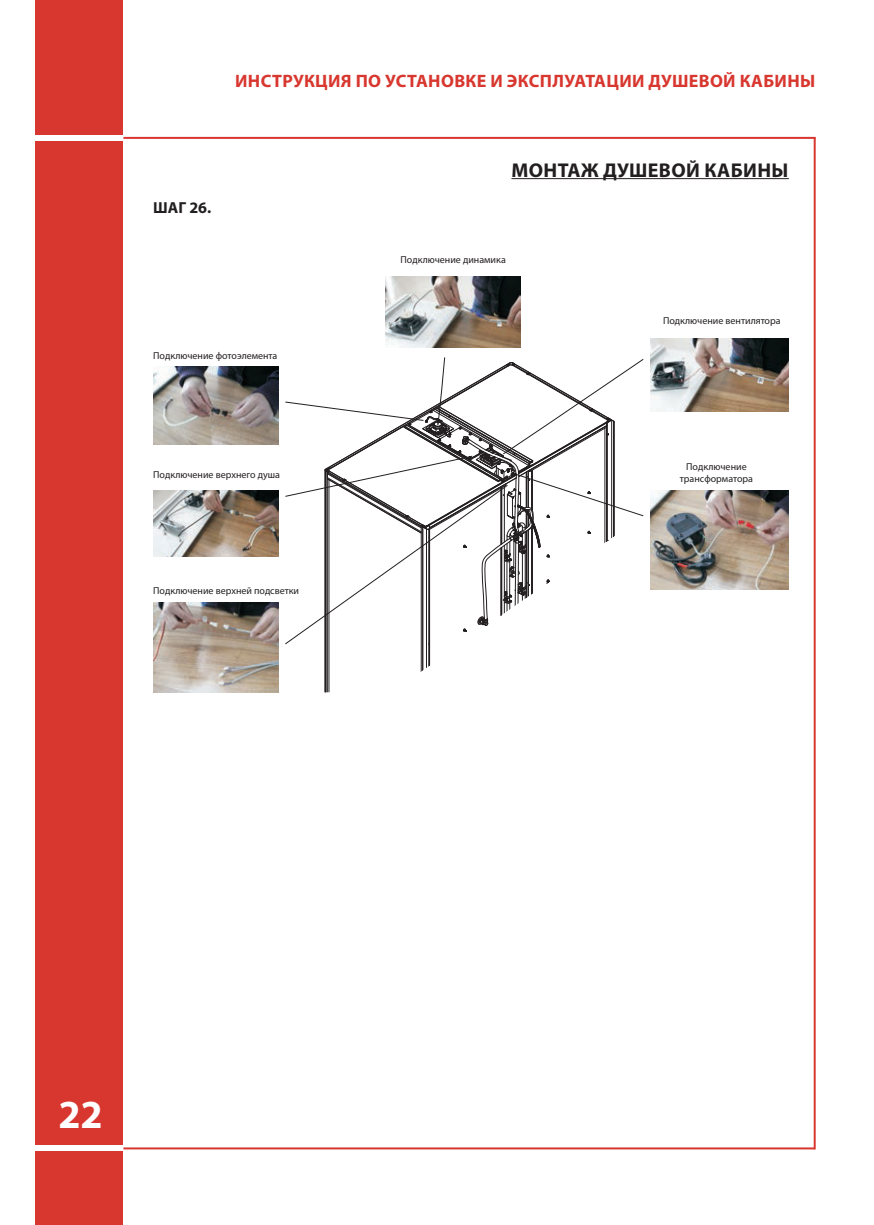
<style>
.page{position:relative;width:874px;height:1225px;background:#fff}
.page>*{position:absolute;margin:0;border:0;box-sizing:border-box;transform-origin:0 0}
.t1{font:700 40px "Myriad Pro";color:#fff}
.t2{font:700 20px "Myriad Pro";letter-spacing:.02em;color:#231f20}
.t3{font:700 18px "Myriad Pro";letter-spacing:.02em;color:#d8372f}
.t4{font:700 16px "Myriad Pro";color:#231f20}
.t5{font:10px/12px "Myriad Pro";color:#231f20;text-align:center}
</style>
<div class="page">
<div style="left:35px;top:0;width:88px;height:1225px;background:#d8372f"></div>
<div style="left:35px;top:135px;width:130px;height:6px;background:#fff"></div>
<div style="left:35px;top:1145px;width:130px;height:6px;background:#fff"></div>
<hr style="left:123px;top:137px;width:692px;height:2px;background:#d8372f">
<hr style="left:813px;top:138px;width:2px;height:1011px;background:#d8372f">
<hr style="left:123px;top:1147px;width:691px;height:2px;background:#d8372f">
<hr style="left:511px;top:178px;width:277px;height:1px;background:#231f20">
<img style="left:650px;top:490px;width:138px;height:99px">
<img style="left:650px;top:338px;width:138px;height:73px">
<img style="left:154px;top:603px;width:124px;height:89px">
<svg style="left:285px;top:357px;width:358px;height:336px"></svg>
<img style="left:154px;top:490px;width:124px;height:67px">
<img style="left:154px;top:367px;width:124px;height:77px">
<img style="left:385px;top:276px;width:135px;height:71px">
<h3 class="t3" style="left:235px;top:69px;width:581px">ИНСТРУКЦИЯ ПО УСТАНОВКЕ И ЭКСПЛУАТАЦИИ ДУШЕВОЙ КАБИНЫ</h3>
<h3 class="t4" style="left:153px;top:197px;width:60px">ШАГ 26.</h3>
<p class="t5" style="left:153px;top:350px;width:126px">Подключение фотоэлемента</p>
<p class="t5" style="left:153px;top:468px;width:128px">Подключение верхнего душа</p>
<p class="t5" style="left:153px;top:584px;width:147px">Подключение верхней подсветки</p>
<h2 class="t2" style="left:511px;top:157px;width:278px">МОНТАЖ ДУШЕВОЙ КАБИНЫ</h2>
<p class="t5" style="left:400px;top:254px;width:107px">Подключение динамика</p>
<p class="t5" style="left:662px;top:314px;width:119px">Подключение вентилятора</p>
<p class="t5" style="left:679px;top:460px;width:75px">Подключение трансформатора</p>
<h1 class="t1" style="left:58px;top:1088px;width:46px">22</h1>
</div>
